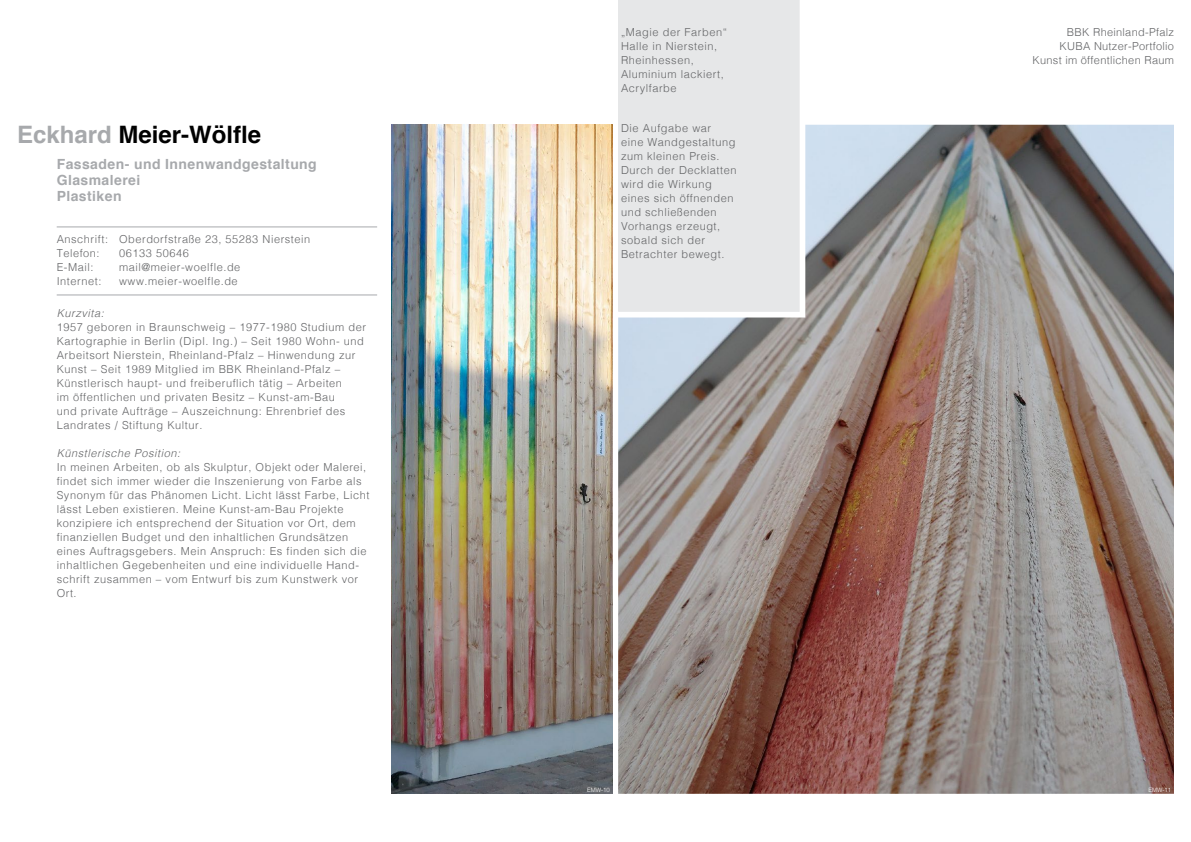
<style>
.page{position:relative;width:1191px;height:842px;background:#fff}
.page>*{position:absolute;margin:0;border:0;box-sizing:border-box;transform-origin:0 0}
.t1{font:700 24px "Helvetica";color:#000}
.t2{font:700 14px/16px "Helvetica";letter-spacing:.03em;color:#a7a9ac}
.t3{font:300 11px/14px "Helvetica";letter-spacing:.05em;color:#636466}
.t4{font:300 11px/14px "Helvetica";letter-spacing:.025em;color:#636466;text-align:right}
.t5{font:italic 300 11px "Helvetica";letter-spacing:.05em;color:#636466}
.t6{font:300 6px "Helvetica";color:#fff}
.s1{color:#a7a9ac}
</style>
<div class="page">
<img style="left:618px;top:125px;width:556px;height:669px">
<hr style="left:57px;top:227px;width:320px;height:1px;background:#a7a9ac">
<hr style="left:57px;top:295px;width:320px;height:1px;background:#a7a9ac">
<img style="left:391px;top:125px;width:221px;height:669px">
<div style="left:618px;top:0;width:181px;height:311px;background:#e6e7e8"></div>
<h1 class="t1" style="left:17px;top:115px;width:246px"><span class="s1">Eckhard</span> Meier-Wölfle</h1>
<p class="t2" style="left:57px;top:156px;width:262px">Fassaden- und Innenwandgestaltung<br>Glasmalerei<br>Plastiken</p>
<p class="t3" style="left:57px;top:232px;width:53px">Anschrift:<br>Telefon:<br>E-Mail:<br>Internet:</p>
<p class="t3" style="left:119px;top:232px;width:193px">Oberdorfstraße 23, 55283 Nierstein<br>06133 50646 mail@meier-woelfle.de www.meier-woelfle.de</p>
<p class="t5" style="left:57px;top:304px;width:49px">Kurzvita:</p>
<p class="t3" style="left:57px;top:319px;width:311px">1957 geboren in Braunschweig – 1977-1980 Studium der Kartographie in Berlin (Dipl. Ing.) – Seit 1980 Wohn- und Arbeitsort Nierstein, Rheinland-Pfalz – Hinwendung zur Kunst – Seit 1989 Mitglied im BBK Rheinland-Pfalz – Künstlerisch haupt- und freiberuflich tätig – Arbeiten<br>im öffentlichen und privaten Besitz – Kunst-am-Bau<br>und private Aufträge – Auszeichnung: Ehrenbrief des Landrates / Stiftung Kultur.</p>
<p class="t5" style="left:57px;top:444px;width:125px">Künstlerische Position:</p>
<p class="t3" style="left:57px;top:459px;width:314px">In meinen Arbeiten, ob als Skulptur, Objekt oder Malerei, findet sich immer wieder die Inszenierung von Farbe als Synonym für das Phänomen Licht. Licht lässt Farbe, Licht lässt Leben existieren. Meine Kunst-am-Bau Projekte konzipiere ich entsprechend der Situation vor Ort, dem finanziellen Budget und den inhaltlichen Grundsätzen eines Auftragsgebers. Mein Anspruch: Es finden sich die inhaltlichen Gegebenheiten und eine individuelle Hand&shy;schrift zusammen – vom Entwurf bis zum Kunstwerk vor Ort.</p>
<p class="t3" style="left:621px;top:25px;width:107px">„Magie der Farben“<br>Halle in Nierstein,<br>Rheinhessen,<br>Aluminium lackiert,<br>Acrylfarbe</p>
<p class="t3" style="left:621px;top:121px;width:117px">Die Aufgabe war<br>eine Wandgestaltung zum kleinen Preis.<br>Durch der Decklatten wird die Wirkung eines sich öffnenden und schließenden<br>Vorhangs erzeugt, sobald sich der<br>Betrachter bewegt.</p>
<p class="t4" style="left:1032px;top:25px;width:143px">BBK Rheinland-Pfalz<br>KUBA Nutzer-Portfolio<br>Kunst im öffentlichen Raum</p>
<p class="t6" style="left:587px;top:785px;width:24px">EMW-10</p>
<p class="t6" style="left:1148px;top:785px;width:24px">EMW-11</p>
</div>
